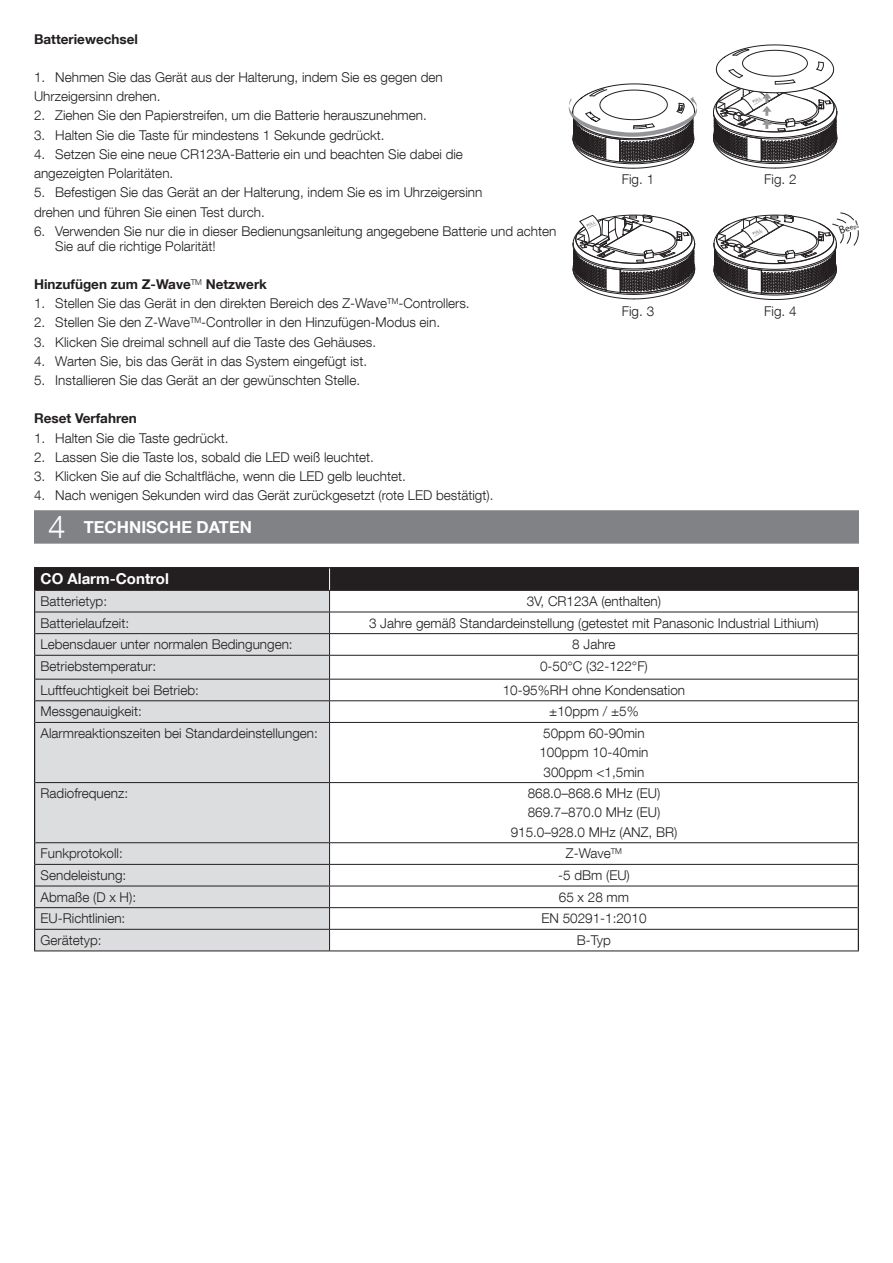
<style>
.page{position:relative;width:893px;height:1263px;background:#fff}
.page>*{position:absolute;margin:0;border:0;box-sizing:border-box;transform-origin:0 0}
.t1{font:300 31.35px "Helvetica Neue LT Com";color:#fff}
.titolo{font:700 16.5px "Helvetica Neue LT Com";color:#fff}
.sottotitoli___numeri{font:700 15px "Helvetica Neue LT Com";color:#fff}
.testo{font:300 13.5px/15px "Helvetica Neue LT Com";color:#231f20}
.t2{font:700 13.5px "Helvetica Neue LT Com";color:#231f20}
.t3{font:11.1px "Myriad Pro";color:#231f20}
.t4{font:700 3.75px "Arial";color:#808285}
.t5{font:700 3.6px "Arial";color:#808285}
.s1{font-size:9.3px}
.s2{font-size:7.5px}
.s3{font-size:5.55px}
</style>
<div class="page">
<div style="left:34px;top:510px;width:825px;height:34px;background:#808285"></div>
<div style="left:35px;top:723px;width:294px;height:228px;background:#dcdddf"></div>
<hr style="left:35px;top:722px;width:295px;height:1px;background:#231f20">
<hr style="left:330px;top:722px;width:528px;height:1px;background:#231f20">
<hr style="left:329px;top:723px;width:1px;height:59px;background:#231f20">
<hr style="left:35px;top:782px;width:295px;height:1px;background:#231f20">
<hr style="left:330px;top:782px;width:528px;height:1px;background:#231f20">
<hr style="left:329px;top:783px;width:1px;height:59px;background:#231f20">
<hr style="left:35px;top:842px;width:295px;height:1px;background:#231f20">
<hr style="left:330px;top:842px;width:528px;height:1px;background:#231f20">
<hr style="left:35px;top:864px;width:295px;height:1px;background:#231f20">
<hr style="left:330px;top:864px;width:528px;height:1px;background:#231f20">
<hr style="left:35px;top:886px;width:295px;height:1px;background:#231f20">
<hr style="left:330px;top:886px;width:528px;height:1px;background:#231f20">
<hr style="left:35px;top:907px;width:295px;height:1px;background:#231f20">
<hr style="left:330px;top:907px;width:528px;height:1px;background:#231f20">
<hr style="left:35px;top:929px;width:295px;height:1px;background:#231f20">
<hr style="left:330px;top:929px;width:528px;height:1px;background:#231f20">
<svg style="left:329px;top:843px;width:1px;height:108px"></svg>
<hr style="left:34px;top:951px;width:296px;height:1px;background:#231f20">
<hr style="left:330px;top:951px;width:529px;height:1px;background:#231f20">
<hr style="left:34px;top:567px;width:296px;height:1px;background:#231f20">
<hr style="left:330px;top:567px;width:529px;height:1px;background:#231f20">
<svg style="left:34px;top:568px;width:825px;height:154px"></svg>
<hr style="left:34px;top:722px;width:1px;height:60px;background:#231f20">
<hr style="left:858px;top:722px;width:1px;height:60px;background:#231f20">
<hr style="left:34px;top:782px;width:1px;height:61px;background:#231f20">
<hr style="left:858px;top:782px;width:1px;height:61px;background:#231f20">
<svg style="left:34px;top:843px;width:1px;height:108px"></svg>
<svg style="left:858px;top:843px;width:1px;height:108px"></svg>
<svg style="left:569px;top:84px;width:128px;height:85px"></svg>
<svg style="left:713px;top:213px;width:146px;height:87px"></svg>
<svg style="left:573px;top:215px;width:122px;height:84px"></svg>
<svg style="left:713px;top:44px;width:125px;height:125px"></svg>
<p class="t2" style="left:34px;top:30px;width:105px">Batteriewechsel</p>
<p class="testo" style="left:34px;top:69px;width:410px">1. Nehmen Sie das Gerät aus der Halterung, indem Sie es gegen den</p>
<p class="testo" style="left:34px;top:88px;width:128px">Uhrzeigersinn drehen.</p>
<p class="testo" style="left:34px;top:108px;width:394px">2. Ziehen Sie den Papierstreifen, um die Batterie herauszunehmen.</p>
<p class="testo" style="left:34px;top:127px;width:352px">3. Halten Sie die Taste für mindestens 1 Sekunde gedrückt.</p>
<p class="testo" style="left:34px;top:146px;width:430px">4. Setzen Sie eine neue CR123A-Batterie ein und beachten Sie dabei die</p>
<p class="testo" style="left:34px;top:165px;width:141px">angezeigten Polaritäten.</p>
<p class="testo" style="left:34px;top:185px;width:450px">5. Befestigen Sie das Gerät an der Halterung, indem Sie es im Uhrzeigersinn</p>
<p class="testo" style="left:34px;top:204px;width:232px">drehen und führen Sie einen Test durch.</p>
<p class="testo" style="left:55px;top:223px;width:503px;text-indent:-21px">6. Verwenden Sie nur die in dieser Bedienungsanleitung angegebene Batterie und achten<br>Sie auf die richtige Polarität!</p>
<p class="t2" style="left:34px;top:276px;width:235px">Hinzufügen zum Z-Wave<sup>TM</sup> Netzwerk</p>
<p class="testo" style="left:34px;top:296px;width:437px">1. Stellen Sie das Gerät in den direkten Bereich des Z-Wave<sup>TM</sup>-Controllers.</p>
<p class="testo" style="left:34px;top:315px;width:408px">2. Stellen Sie den Z-Wave<sup>TM</sup>-Controller in den Hinzufügen-Modus ein.</p>
<p class="testo" style="left:34px;top:334px;width:344px">3. Klicken Sie dreimal schnell auf die Taste des Gehäuses.</p>
<p class="testo" style="left:34px;top:353px;width:335px">4. Warten Sie, bis das Gerät in das System eingefügt ist.</p>
<p class="testo" style="left:34px;top:373px;width:328px">5. Installieren Sie das Gerät an der gewünschten Stelle.</p>
<p class="t2" style="left:34px;top:410px;width:104px">Reset Verfahren</p>
<p class="testo" style="left:34px;top:430px;width:196px">1. Halten Sie die Taste gedrückt.</p>
<p class="testo" style="left:34px;top:449px;width:341px">2. Lassen Sie die Taste los, sobald die LED weiß leuchtet.</p>
<p class="testo" style="left:34px;top:468px;width:373px">3. Klicken Sie auf die Schaltfläche, wenn die LED gelb leuchtet.</p>
<p class="testo" style="left:34px;top:488px;width:461px">4. Nach wenigen Sekunden wird das Gerät zurückgesetzt (rote LED bestätigt).</p>
<p class="t1" style="left:48px;top:508px;width:19px">4</p>
<p class="titolo" style="left:84px;top:516px;width:170px">TECHNISCHE DATEN</p>
<p class="sottotitoli___numeri" style="left:41px;top:569px;width:130px">CO Alarm-Control</p>
<p class="testo" style="left:41px;top:593px;width:68px">Batterietyp:</p>
<p class="testo" style="left:527px;top:593px;width:136px">3V, CR123A (enthalten)</p>
<p class="testo" style="left:41px;top:615px;width:90px">Batterielaufzeit:</p>
<p class="testo" style="left:369px;top:615px;width:451px">3 Jahre gemäß Standardeinstellung (getestet mit Panasonic Industrial Lithium)</p>
<p class="testo" style="left:41px;top:637px;width:254px">Lebensdauer unter normalen Bedingungen:</p>
<p class="testo" style="left:572px;top:637px;width:45px">8 Jahre</p>
<p class="testo" style="left:41px;top:658px;width:117px">Betriebstemperatur:</p>
<p class="testo" style="left:540px;top:658px;width:109px">0-50°C (32-122°F)</p>
<p class="testo" style="left:41px;top:682px;width:160px">Luftfeuchtigkeit bei Betrieb:</p>
<p class="testo" style="left:503px;top:682px;width:184px">10-95%RH ohne Kondensation</p>
<p class="testo" style="left:41px;top:704px;width:103px">Messgenauigkeit:</p>
<p class="testo" style="left:549px;top:704px;width:91px">±10ppm / ±5%</p>
<p class="testo" style="left:41px;top:725px;width:279px">Alarmreaktionszeiten bei Standardeinstellungen:</p>
<p class="testo" style="left:543px;top:725px;width:103px">50ppm 60-90min</p>
<p class="testo" style="left:539px;top:745px;width:111px">100ppm 10-40min</p>
<p class="testo" style="left:543px;top:764px;width:102px">300ppm &lt;1,5min</p>
<p class="testo" style="left:41px;top:786px;width:89px">Radiofrequenz:</p>
<p class="testo" style="left:528px;top:786px;width:134px">868.0–868.6 MHz (EU)</p>
<p class="testo" style="left:528px;top:805px;width:134px">869.7–870.0 MHz (EU)</p>
<p class="testo" style="left:511px;top:824px;width:168px">915.0–928.0 MHz (ANZ, BR)</p>
<p class="testo" style="left:41px;top:846px;width:84px">Funkprotokoll:</p>
<p class="testo" style="left:566px;top:846px;width:58px">Z-Wave<sup>TM</sup></p>
<p class="testo" style="left:41px;top:867px;width:87px">Sendeleistung:</p>
<p class="testo" style="left:558px;top:867px;width:73px">-5 dBm (EU)</p>
<p class="testo" style="left:41px;top:889px;width:97px">Abmaße (D x H):</p>
<p class="testo" style="left:559px;top:889px;width:72px">65 x 28 mm</p>
<p class="testo" style="left:41px;top:911px;width:86px">EU-Richtlinien:</p>
<p class="testo" style="left:541px;top:911px;width:107px">EN 50291-1:2010</p>
<p class="testo" style="left:41px;top:932px;width:63px">Gerätetyp:</p>
<p class="testo" style="left:577px;top:932px;width:36px">B-Typ</p>
<p class="t4" style="left:751px;top:100px;width:11px;rotate:-30deg">PULL</p>
<p class="testo" style="left:622px;top:172px;width:34px">Fig. 1</p>
<p class="testo" style="left:764px;top:172px;width:34px">Fig. 2</p>
<p class="t5" style="left:586px;top:224px;width:11px;rotate:-27deg">PULL</p>
<p class="t5" style="left:752px;top:232px;width:11px;rotate:-30deg">PULL</p>
<p class="testo" style="left:622px;top:303px;width:34px">Fig. 3</p>
<p class="testo" style="left:764px;top:303px;width:34px">Fig. 4</p>
<p class="t3" style="left:837px;top:224px;width:22px;rotate:-20deg">B<span class="s1">e</span><span class="s2">e</span><span class="s3">p</span>!</p>
</div>
